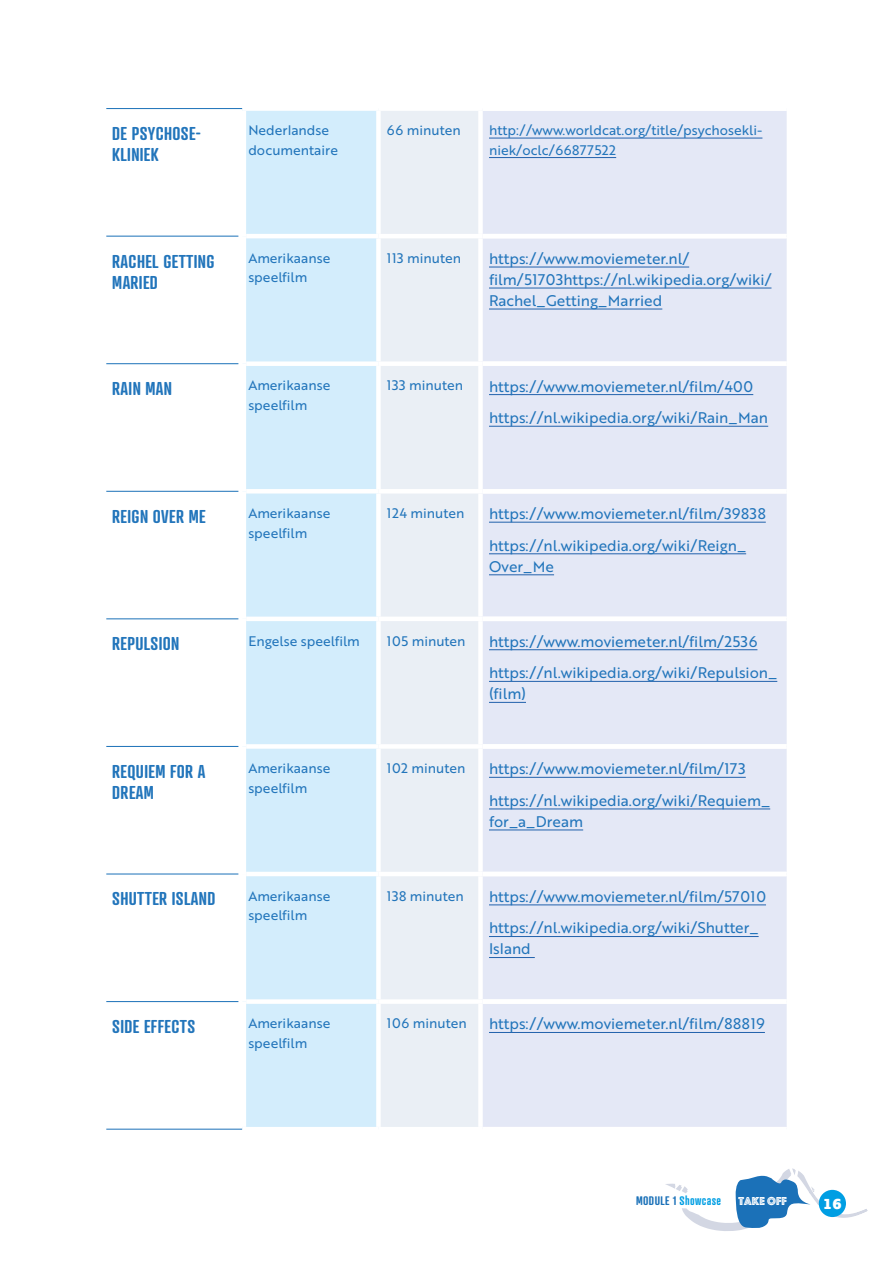
<style>
.page{position:relative;width:893px;height:1263px;background:#fff}
.page>*{position:absolute;margin:0;border:0;box-sizing:border-box;transform-origin:0 0}
.t1{font:600 18px/21px "Atrament";letter-spacing:.02em;color:#2275bb}
.t2{font:15px/31.7px "Brother 1816 Regular";color:#2275bb}
.t3{font:900 15px "Lexia";color:#fff}
.t4{font:13.5px/19.5px "Brother 1816 Regular";color:#2275bb}
.t5{font:600 12px "Atrament";letter-spacing:.03em;color:#009ee3}
.t6{font:12px "Phosphate Inline";color:#fff}
.s1{color:#1b71b8}
</style>
<div class="page">
<svg style="left:665px;top:1168px;width:203px;height:63px"></svg>
<div style="left:819px;top:1190px;width:27px;height:27px;background:#009ee3;border-radius:50%"></div>
<div style="left:246px;top:111px;width:130px;height:1016px;background:#d3edfc"></div>
<div style="left:381px;top:111px;width:97px;height:1016px;background:#eaeff5"></div>
<div style="left:483px;top:111px;width:304px;height:1016px;background:#e4e8f6"></div>
<hr style="left:483px;top:234px;width:304px;height:4px;background:#fff">
<div style="left:483px;top:361px;width:304px;height:5px;background:#fff"></div>
<hr style="left:483px;top:489px;width:304px;height:4px;background:#fff">
<hr style="left:483px;top:617px;width:304px;height:4px;background:#fff">
<div style="left:483px;top:744px;width:304px;height:5px;background:#fff"></div>
<hr style="left:483px;top:872px;width:304px;height:4px;background:#fff">
<div style="left:483px;top:999px;width:304px;height:5px;background:#fff"></div>
<hr style="left:106px;top:108px;width:136px;height:1px;background:#1b71b8">
<hr style="left:106px;top:236px;width:133px;height:1px;background:#1b71b8">
<hr style="left:106px;top:363px;width:133px;height:1px;background:#1b71b8">
<hr style="left:106px;top:491px;width:133px;height:1px;background:#1b71b8">
<hr style="left:106px;top:618px;width:133px;height:1px;background:#1b71b8">
<hr style="left:106px;top:746px;width:133px;height:1px;background:#1b71b8">
<hr style="left:106px;top:874px;width:133px;height:1px;background:#1b71b8">
<hr style="left:106px;top:1001px;width:133px;height:1px;background:#1b71b8">
<hr style="left:106px;top:1129px;width:136px;height:1px;background:#1b71b8">
<hr style="left:246px;top:234px;width:132px;height:4px;background:#fff">
<div style="left:246px;top:361px;width:132px;height:5px;background:#fff"></div>
<hr style="left:246px;top:489px;width:132px;height:4px;background:#fff">
<hr style="left:246px;top:617px;width:132px;height:4px;background:#fff">
<div style="left:246px;top:744px;width:132px;height:5px;background:#fff"></div>
<hr style="left:246px;top:872px;width:132px;height:4px;background:#fff">
<div style="left:246px;top:999px;width:132px;height:5px;background:#fff"></div>
<hr style="left:378px;top:234px;width:105px;height:4px;background:#fff">
<div style="left:378px;top:361px;width:105px;height:5px;background:#fff"></div>
<hr style="left:378px;top:489px;width:105px;height:4px;background:#fff">
<hr style="left:378px;top:617px;width:105px;height:4px;background:#fff">
<div style="left:378px;top:744px;width:105px;height:5px;background:#fff"></div>
<hr style="left:378px;top:872px;width:105px;height:4px;background:#fff">
<div style="left:378px;top:999px;width:105px;height:5px;background:#fff"></div>
<hr style="left:489px;top:138px;width:273px;height:1px;background:#2262ac">
<hr style="left:489px;top:157px;width:127px;height:1px;background:#2262ac">
<hr style="left:489px;top:267px;width:200px;height:1px;background:#2262ac">
<hr style="left:489px;top:288px;width:282px;height:1px;background:#2262ac">
<hr style="left:489px;top:309px;width:173px;height:1px;background:#2262ac">
<hr style="left:489px;top:394px;width:264px;height:1px;background:#2262ac">
<hr style="left:489px;top:426px;width:279px;height:1px;background:#2262ac">
<hr style="left:489px;top:522px;width:277px;height:1px;background:#2262ac">
<hr style="left:489px;top:553px;width:257px;height:1px;background:#2262ac">
<hr style="left:489px;top:574px;width:65px;height:1px;background:#2262ac">
<hr style="left:489px;top:649px;width:268px;height:1px;background:#2262ac">
<hr style="left:489px;top:681px;width:288px;height:1px;background:#2262ac">
<hr style="left:489px;top:702px;width:37px;height:1px;background:#2262ac">
<hr style="left:489px;top:777px;width:257px;height:1px;background:#2262ac">
<hr style="left:489px;top:809px;width:281px;height:1px;background:#2262ac">
<hr style="left:489px;top:830px;width:94px;height:1px;background:#2262ac">
<hr style="left:489px;top:905px;width:277px;height:1px;background:#2262ac">
<hr style="left:489px;top:936px;width:270px;height:1px;background:#2262ac">
<hr style="left:489px;top:957px;width:46px;height:1px;background:#2262ac">
<hr style="left:489px;top:1032px;width:276px;height:1px;background:#2262ac">
<p class="t1" style="left:112px;top:123px;width:90px">DE PSYCHOSE-<br>KLINIEK</p>
<p class="t4" style="left:248px;top:120px;width:91px">Nederlandse documentaire</p>
<p class="t4" style="left:387px;top:120px;width:75px">66 minuten</p>
<p class="t4" style="left:489px;top:120px;width:275px">http://www.worldcat.org/title/psychosekli&shy;niek/oclc/66877522</p>
<p class="t1" style="left:112px;top:250px;width:104px">RACHEL GETTING<br>MARIED</p>
<p class="t4" style="left:248px;top:248px;width:83px">Amerikaanse speelfilm</p>
<p class="t4" style="left:387px;top:248px;width:76px">113 minuten</p>
<p class="t2" style="left:489px;top:247px;width:284px;line-height:21px">https://www.moviemeter.nl/ film/51703https://nl.wikipedia.org/wiki/<br>Rachel_Getting_Married</p>
<p class="t1" style="left:112px;top:378px;width:61px">RAIN MAN</p>
<p class="t4" style="left:248px;top:375px;width:83px">Amerikaanse speelfilm</p>
<p class="t4" style="left:387px;top:375px;width:78px">133 minuten</p>
<p class="t2" style="left:489px;top:370px;width:281px">https://www.moviemeter.nl/film/400 https://nl.wikipedia.org/wiki/Rain_Man</p>
<p class="t1" style="left:112px;top:505px;width:95px">REIGN OVER ME</p>
<p class="t4" style="left:248px;top:503px;width:83px">Amerikaanse speelfilm</p>
<p class="t4" style="left:387px;top:503px;width:79px">124 minuten</p>
<p class="t2" style="left:489px;top:497px;width:278px">https://www.moviemeter.nl/film/39838 https://nl.wikipedia.org/wiki/Reign_</p>
<p class="t2" style="left:489px;top:550px;width:67px">Over_Me</p>
<p class="t1" style="left:112px;top:633px;width:69px">REPULSION</p>
<p class="t4" style="left:248px;top:630px;width:113px">Engelse speelfilm</p>
<p class="t4" style="left:387px;top:630px;width:80px">105 minuten</p>
<p class="t2" style="left:489px;top:625px;width:290px">https://www.moviemeter.nl/film/2536 https://nl.wikipedia.org/wiki/Repulsion_</p>
<p class="t2" style="left:489px;top:677px;width:38px">(film)</p>
<p class="t1" style="left:112px;top:760px;width:95px">REQUIEM FOR A<br>DREAM</p>
<p class="t4" style="left:248px;top:758px;width:83px">Amerikaanse speelfilm</p>
<p class="t4" style="left:387px;top:758px;width:80px">102 minuten</p>
<p class="t2" style="left:489px;top:752px;width:283px">https://www.moviemeter.nl/film/173 https://nl.wikipedia.org/wiki/Requiem_</p>
<p class="t2" style="left:489px;top:805px;width:96px">for_a_Dream</p>
<p class="t1" style="left:112px;top:888px;width:105px">SHUTTER ISLAND</p>
<p class="t4" style="left:248px;top:885px;width:83px">Amerikaanse speelfilm</p>
<p class="t4" style="left:387px;top:885px;width:78px">138 minuten</p>
<p class="t2" style="left:489px;top:880px;width:278px">https://www.moviemeter.nl/film/57010 https://nl.wikipedia.org/wiki/Shutter_</p>
<p class="t2" style="left:489px;top:933px;width:43px">Island</p>
<p class="t1" style="left:112px;top:1016px;width:84px">SIDE EFFECTS</p>
<p class="t4" style="left:248px;top:1013px;width:83px">Amerikaanse speelfilm</p>
<p class="t4" style="left:387px;top:1013px;width:81px">106 minuten</p>
<p class="t2" style="left:489px;top:1007px;width:277px">https://www.moviemeter.nl/film/88819</p>
<p class="t5" style="left:636px;top:1193px;width:86px"><span class="s1">MODULE 1</span> Showcase</p>
<p class="t6" style="left:739px;top:1192px;width:50px">TAKE OFF</p>
<p class="t3" style="left:823px;top:1193px;width:20px">16</p>
</div>
